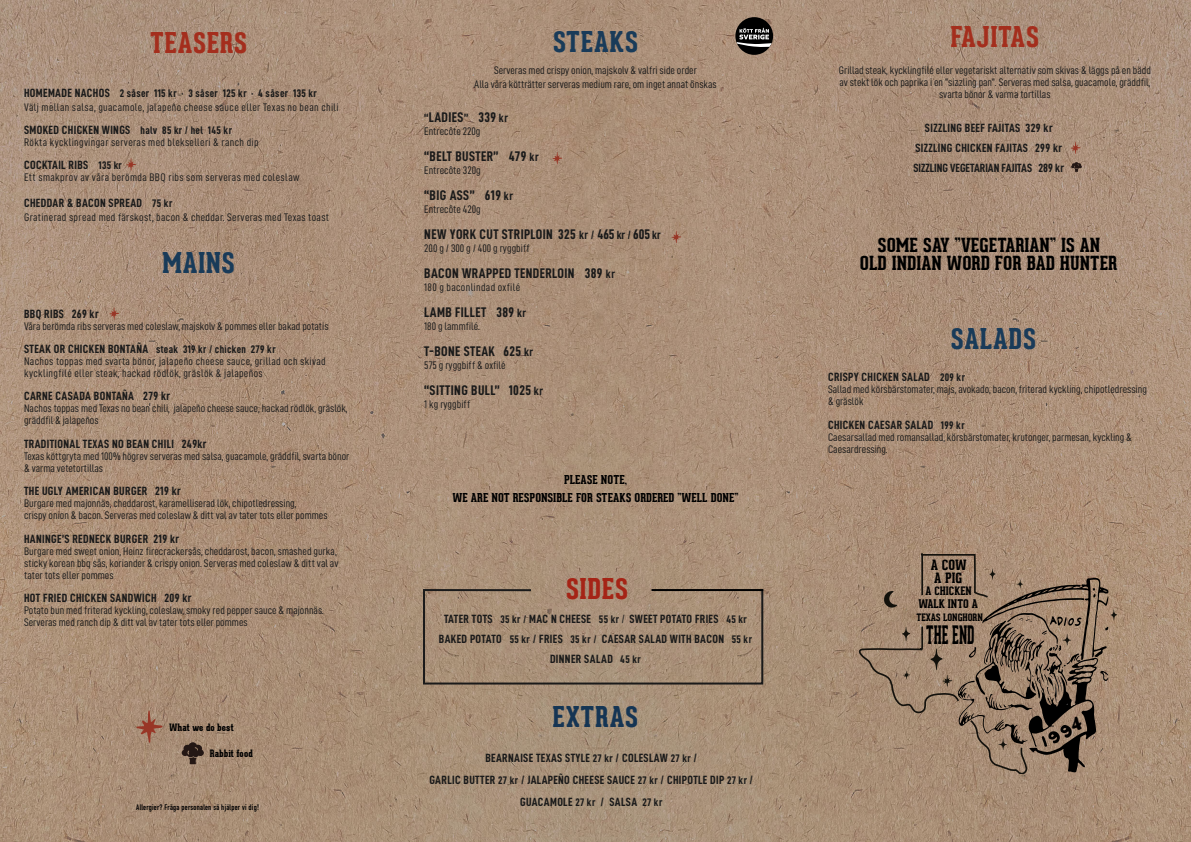
<style>
.page{position:relative;width:1191px;height:842px;background:#fff}
.page>*{position:absolute;margin:0;border:0;box-sizing:border-box;transform-origin:0 0}
.t1{font:800 28px "Geared Slab";letter-spacing:.02em;color:#193b59}
.t2{font:800 28px "Geared Slab";letter-spacing:.015em;color:#a42e1d}
.t3{font:800 28px "Geared Slab";letter-spacing:.02em;color:#153554}
.t4{font:800 28px "Geared Slab";letter-spacing:.015em;color:#a52416}
.t5{font:800 24.9px "Geared Slab";color:#000;scale:.61 1}
.t6{font:800 19px/18px "Geared Slab";color:#000;text-align:center}
.t7{font:14px "D DIN Condensed Bold";letter-spacing:.03em;color:#1a1a1a}
.t8{font:800 13.9px/13.1px "Geared Slab";color:#000}
.t9{font:12px/20px "D DIN Condensed Bold";letter-spacing:.03em;color:#1a1a1a;text-align:center}
.t10{font:800 12px/18px "Geared Slab";color:#000;text-align:center}
.t11{font:800 11.7px "Geared Slab";color:#000}
.t12{font:800 11.4px "Geared Slab";color:#000}
.t13{font:11px/12px "D DIN Condensed";color:#1a1a1a}
.t14{font:11px/12px "D DIN Condensed";letter-spacing:.03em;color:#1a1a1a}
.t15{font:11px "D DIN Condensed";letter-spacing:.035em;color:#1a1a1a}
.t16{font:11px "D DIN Condensed Bold";letter-spacing:.03em;color:#1a1a1a}
.t17{font:800 10px "Geared Slab";letter-spacing:-.01em;color:#000}
.t18{font:700 8px "DIN Condensed";letter-spacing:.03em;color:#020203}
.s1{font-size:12px}
.s2{font-size:11px}
.s3{font-family:"D DIN Condensed"}
</style>
<div class="page">
<img style="left:0;top:0;width:1191px;height:842px">
<svg style="left:422px;top:587px;width:342px;height:98px;background:#a38b74"></svg>
<svg style="left:109px;top:307px;width:10px;height:13px"></svg>
<svg style="left:126px;top:158px;width:10px;height:13px"></svg>
<svg style="left:552px;top:152px;width:10px;height:12px"></svg>
<svg style="left:1070px;top:141px;width:10px;height:13px"></svg>
<svg style="left:136px;top:710px;width:27px;height:33px"></svg>
<svg style="left:671px;top:231px;width:10px;height:12px"></svg>
<hr style="left:651px;top:589px;width:112px;height:2px;background:#000">
<svg style="left:181px;top:742px;width:23px;height:22px"></svg>
<svg style="left:1071px;top:162px;width:11px;height:10px"></svg>
<div style="left:735px;top:17px;width:38px;height:38px;background:#000;border-radius:50%"></div>
<svg style="left:736px;top:28px;width:35px;height:19px"></svg>
<svg style="left:859px;top:554px;width:258px;height:219px;background:#947c67"></svg>
<h1 class="t2" style="left:150px;top:27px;width:99px">TEASERS</h1>
<p class="t16" style="left:24px;top:87px;width:294px"><span class="s1">HOMEMADE NACHOS</span> 2 såser 115 kr · 3 såser 125 kr · 4 såser 135 kr</p>
<p class="t15" style="left:24px;top:101px;width:316px">Välj mellan salsa, guacamole, jalapeño cheese sauce eller Texas no bean chili</p>
<p class="t9" style="left:24px;top:120px;width:209px">SMOKED CHICKEN WINGS <span class="s2">halv 85 kr / hel 145 kr</span></p>
<p class="t14" style="left:24px;top:136px;width:236px">Rökta kycklingvingar serveras med blekselleri &amp; ranch dip</p>
<p class="t9" style="left:24px;top:155px;width:99px">COCKTAIL RIBS <span class="s2">135 kr</span></p>
<p class="t15" style="left:24px;top:172px;width:277px">Ett smakprov av våra berömda BBQ ribs som serveras med coleslaw</p>
<p class="t9" style="left:24px;top:193px;width:150px">CHEDDAR &amp; BACON SPREAD <span class="s2">75 kr</span></p>
<p class="t14" style="left:24px;top:211px;width:306px">Gratinerad spread med färskost, bacon &amp; cheddar. Serveras med Texas toast</p>
<h1 class="t1" style="left:162px;top:246px;width:74px">MAINS</h1>
<p class="t9" style="left:24px;top:303px;width:76px">BBQ RIBS 269 kr</p>
<p class="t13" style="left:24px;top:320px;width:306px">Våra berömda ribs serveras med coleslaw, majskolv &amp; pommes eller bakad potatis</p>
<p class="t16" style="left:24px;top:343px;width:253px"><span class="s1">STEAK OR CHICKEN BONTAÑA</span> steak 319 kr / chicken 279 kr</p>
<p class="t14" style="left:24px;top:355px;width:303px">Nachos toppas med svarta bönor, jalapeño cheese sauce, grillad och skivad kycklingfilé eller steak, hackad rödlök, gräslök &amp; jalapeños</p>
<p class="t9" style="left:24px;top:386px;width:148px">CARNE CASADA BONTAÑA 279 kr</p>
<p class="t13" style="left:24px;top:402px;width:325px">Nachos toppas med Texas no bean chili, jalapeño cheese sauce, hackad rödlök, gräslök, gräddfil &amp; jalapeños</p>
<p class="t9" style="left:24px;top:433px;width:184px">TRADITIONAL TEXAS NO BEAN CHILI 249kr</p>
<p class="t13" style="left:24px;top:450px;width:327px">Texas köttgryta med 100% högrev serveras med salsa, guacamole, gräddfil, svarta bönor &amp; varma vetetortillas</p>
<p class="t9" style="left:24px;top:480px;width:158px">THE UGLY AMERICAN BURGER 219 kr</p>
<p class="t13" style="left:24px;top:497px;width:305px">Burgare med majonnäs, cheddarost, karamelliserad lök, chipotledressing,<br>crispy onion &amp; bacon. Serveras med coleslaw &amp; ditt val av tater tots eller pommes</p>
<p class="t9" style="left:24px;top:528px;width:156px">HANINGE’S REDNECK BURGER 219 kr</p>
<p class="t13" style="left:24px;top:545px;width:316px">Burgare med sweet onion, Heinz firecrackersås, cheddarost, bacon, smashed gurka, sticky korean bbq sås, koriander &amp; crispy onion. Serveras med coleslaw &amp; ditt val av tater tots eller pommes</p>
<p class="t9" style="left:24px;top:588px;width:169px">HOT FRIED CHICKEN SANDWICH 209 kr</p>
<p class="t13" style="left:24px;top:604px;width:301px">Potato bun med friterad kyckling, coleslaw, smoky red pepper sauce &amp; majonnäs.<br>Serveras med ranch dip &amp; ditt val av tater tots eller pommes</p>
<p class="t17" style="left:169px;top:722px;width:66px">What we do best</p>
<p class="t17" style="left:210px;top:748px;width:45px">Rabbit food</p>
<p class="t18" style="left:136px;top:801px;width:124px">Allergier? Fråga personalen så hjälper vi dig!</p>
<h1 class="t1" style="left:552px;top:26px;width:87px">STEAKS</h1>
<p class="t13" style="left:474px;top:63px;width:244px;line-height:14px;text-align:center">Serveras med crispy onion, majskolv &amp; valfri side order<br>Alla våra kötträtter serveras medium rare, om inget annat önskas</p>
<p class="t7" style="left:424px;top:110px;width:85px"><span class="s1">“</span>LADIES<span class="s1">”</span> 339 <span class="s1">kr</span></p>
<p class="t13" style="left:424px;top:125px;width:58px">Entrecôte 220g</p>
<p class="t7" style="left:424px;top:149px;width:116px">“BELT BUSTER” 479 <span class="s1">kr</span></p>
<p class="t13" style="left:424px;top:164px;width:58px">Entrecôte 320g</p>
<p class="t7" style="left:424px;top:188px;width:90px">“BIG ASS” 619 <span class="s1">kr</span></p>
<p class="t13" style="left:424px;top:203px;width:58px">Entrecôte 420g</p>
<p class="t7" style="left:424px;top:227px;width:238px">NEW YORK CUT STRIPLOIN 325 <span class="s1">kr /</span> 465 <span class="s1">kr /</span> 605 <span class="s1">kr</span></p>
<p class="t13" style="left:424px;top:242px;width:107px">200 g / 300 g / 400 g ryggbiff</p>
<p class="t7" style="left:424px;top:266px;width:192px">BACON WRAPPED TENDERLOIN 389 <span class="s1">kr</span></p>
<p class="t14" style="left:424px;top:281px;width:97px">180 g baconlindad oxfilé</p>
<p class="t7" style="left:424px;top:305px;width:103px">LAMB FILLET 389 <span class="s1">kr</span></p>
<p class="t13" style="left:424px;top:320px;width:57px">180 g lammfilé.</p>
<p class="t7" style="left:424px;top:344px;width:110px">T-BONE STEAK 625 <span class="s1">kr</span></p>
<p class="t13" style="left:424px;top:359px;width:83px">575 g ryggbiff &amp; oxfilé</p>
<p class="t7" style="left:424px;top:383px;width:120px">“SITTING BULL” 1025 <span class="s1">kr</span></p>
<p class="t13" style="left:424px;top:398px;width:47px">1 kg ryggbiff</p>
<p class="t10" style="left:452px;top:471px;width:287px">PLEASE NOTE,<br>WE ARE NOT RESPONSIBLE FOR STEAKS ORDERED ”WELL DONE”</p>
<h1 class="t4" style="left:566px;top:572px;width:64px">SIDES</h1>
<p class="t9" style="left:439px;top:608px;width:315px">TATER TOTS <span class="s2">35 kr /</span> MAC N CHEESE <span class="s2">55 kr</span> <span class="s3">/</span> SWEET POTATO FRIES <span class="s2">45 kr<br></span>BAKED POTATO <span class="s2">55 kr</span> / FRIES <span class="s2">35 kr /</span> CAESAR SALAD WITH BACON <span class="s2">55 kr<br></span>DINNER SALAD <span class="s2">45 kr</span></p>
<h1 class="t3" style="left:552px;top:700px;width:87px">EXTRAS</h1>
<p class="t9" style="left:429px;top:747px;width:325px;line-height:22px">BEARNAISE TEXAS STYLE <span class="s2">27 kr</span> / COLESLAW <span class="s2">27 kr</span> /<br>GARLIC BUTTER <span class="s2">27 kr</span> / JALAPEÑO CHEESE SAUCE <span class="s2">27 kr</span> / CHIPOTLE DIP <span class="s2">27 kr</span> /<br>GUACAMOLE <span class="s2">27 kr</span> / SALSA <span class="s2">27 kr</span></p>
<h1 class="t2" style="left:950px;top:20px;width:90px">FAJITAS</h1>
<p class="t13" style="left:839px;top:64px;width:313px;text-align:center">Grillad steak, kycklingfilé eller vegetariskt alternativ som skivas &amp; läggs på en bädd av stekt lök och paprika i en “sizzling pan”. Serveras med salsa, guacamole, gräddfil, svarta bönor &amp; varma tortillas</p>
<p class="t9" style="left:913px;top:118px;width:152px">SIZZLING BEEF FAJITAS 329 kr<br>SIZZLING CHICKEN FAJITAS 299 kr<br>SIZZLING VEGETARIAN FAJITAS 289 kr</p>
<h3 class="t6" style="left:860px;top:237px;width:259px">SOME SAY ”VEGETARIAN” IS AN<br>OLD INDIAN WORD FOR BAD HUNTER</h3>
<h1 class="t1" style="left:950px;top:323px;width:87px">SALADS</h1>
<p class="t9" style="left:828px;top:367px;width:138px">CRISPY CHICKEN SALAD <span class="s2">209 kr</span></p>
<p class="t13" style="left:828px;top:383px;width:320px">Sallad med körsbärstomater, majs, avokado, bacon, friterad kyckling, chipotledressing &amp; gräslök</p>
<p class="t9" style="left:828px;top:414px;width:138px">CHICKEN CAESAR SALAD <span class="s2">199 kr</span></p>
<p class="t13" style="left:828px;top:431px;width:305px">Caesarsallad med romansallad, körsbärstomater, krutonger, parmesan, kyckling &amp;<br>Caesardressing.</p>
<p class="t8" style="left:931px;top:559px;width:37px">A COW<br>A PIG</p>
<p class="t12" style="left:925px;top:584px;width:48px">A CHICKEN</p>
<p class="t11" style="left:918px;top:597px;width:61px">WALK INTO A</p>
<p class="t17" style="left:916px;top:611px;width:68px">TEXAS LONGHORN</p>
<h2 class="t5" style="left:926px;top:620px;width:81px">THE END</h2>
</div>
